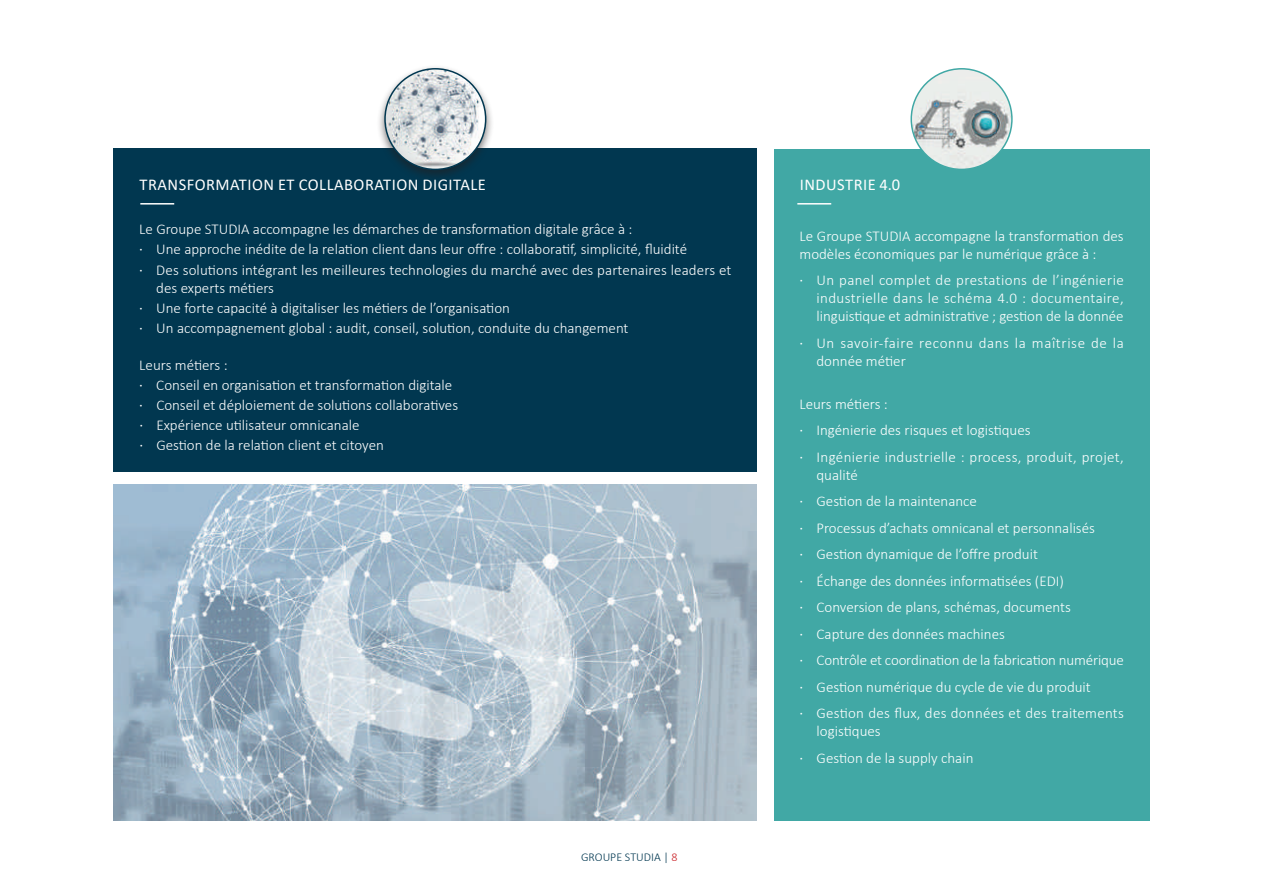
<style>
.page{position:relative;width:1263px;height:893px;background:#fff}
.page>*{position:absolute;margin:0;border:0;box-sizing:border-box;transform-origin:0 0}
.t1{font:16.5px "Calibri";letter-spacing:.03em;color:#fff}
.t2{font:300 15px/26.5px "Calibri";color:#fff}
.t3{font:300 15px/18px "Calibri";letter-spacing:.04em;color:#fff}
.t4{font:300 12px "Calibri";color:#013750}
.s1{font-weight:400}
.s2{color:#c92026}
</style>
<div class="page">
<div style="left:114px;top:149px;width:643px;height:323px;background:#013750"></div>
<hr style="left:140px;top:203px;width:34px;height:2px;background:#fff">
<div style="left:774px;top:149px;width:375px;height:672px;background:#41a8a5"></div>
<hr style="left:797px;top:203px;width:34px;height:2px;background:#fff">
<div style="left:376px;top:64px;width:118px;height:118px;background:#231f20;opacity:.61"></div>
<img style="left:385px;top:69px;width:101px;height:100px;border-radius:50px">
<div style="left:384px;top:68px;width:102px;height:102px;border:2px solid #013750;border-radius:50%"></div>
<div style="left:911px;top:69px;width:101px;height:100px;background:#ecedeb;border-radius:50%"></div>
<img style="left:913px;top:76px;width:99px;height:91px">
<div style="left:910px;top:68px;width:103px;height:102px;border:2px solid #41a8a5;border-radius:50%"></div>
<img style="left:114px;top:485px;width:643px;height:336px">
<p class="t1" style="left:140px;top:173px;width:348px">TRANSFORMATION ET COLLABORATION DIGITALE</p>
<p class="t2" style="left:139px;top:219px;width:594px;line-height:20.1px">Le Groupe STUDIA accompagne les démarches de transformation digitale grâce à :<br><span class="s1">·</span> Une approche inédite de la relation client dans leur offre : collaboratif, simplicité, fluidité<br><span class="s1">·</span> Des solutions intégrant les meilleures technologies du marché avec des partenaires leaders et</p>
<p class="t2" style="left:139px;top:277px;width:491px;line-height:20.1px;text-indent:17px">des experts métiers<br><span class="s1">·</span> Une forte capacité à digitaliser les métiers de l’organisation<br><span class="s1">·</span> Un accompagnement global : audit, conseil, solution, conduite du changement</p>
<p class="t2" style="left:139px;top:354px;width:320px;line-height:20.1px">Leurs métiers :<br><span class="s1">·</span> Conseil en organisation et transformation digitale <span class="s1">·</span> Conseil et déploiement de solutions collaboratives <span class="s1">·</span> Expérience utilisateur omnicanale<br><span class="s1">·</span> Gestion de la relation client et citoyen</p>
<p class="t4" style="left:581px;top:849px;width:98px">GROUPE STUDIA | <span class="s2">8</span></p>
<p class="t1" style="left:800px;top:173px;width:102px">INDUSTRIE 4.0</p>
<p class="t2" style="left:799px;top:227px;width:326px;line-height:18px">Le Groupe STUDIA accompagne la transformation des modèles économiques par le numérique grâce à :</p>
<p class="t2" style="left:816px;top:271px;width:309px;line-height:18px;text-align:justify;text-indent:-17px"><span class="s1">·</span> Un panel complet de prestations de l’ingénierie industrielle dans le schéma 4.0 : documentaire, linguistique et administrative ; gestion de la donnée</p>
<p class="t3" style="left:816px;top:334px;width:309px;text-indent:-17px"><span class="s1">·</span> Un savoir-faire reconnu dans la maîtrise de la donnée métier</p>
<p class="t2" style="left:799px;top:390px;width:326px">Leurs métiers :<br><span class="s1">·</span> Ingénierie des risques et logistiques<br><span class="s1">·</span> Ingénierie industrielle : process, produit, projet,</p>
<p class="t2" style="left:799px;top:461px;width:326px;text-indent:17px">qualité<br><span class="s1">·</span> Gestion de la maintenance<br><span class="s1">·</span> Processus d’achats omnicanal et personnalisés<br><span class="s1">·</span> Gestion dynamique de l’offre produit<br><span class="s1">·</span> Échange des données informatisées (EDI)<br><span class="s1">·</span> Conversion de plans, schémas, documents<br><span class="s1">·</span> Capture des données machines<br><span class="s1">·</span> Contrôle et coordination de la fabrication numérique <span class="s1">·</span> Gestion numérique du cycle de vie du produit<br><span class="s1">·</span> Gestion des flux, des données et des traitements</p>
<p class="t2" style="left:800px;top:718px;width:175px;text-indent:17px">logistiques<br><span class="s1">·</span> Gestion de la supply chain</p>
</div>
